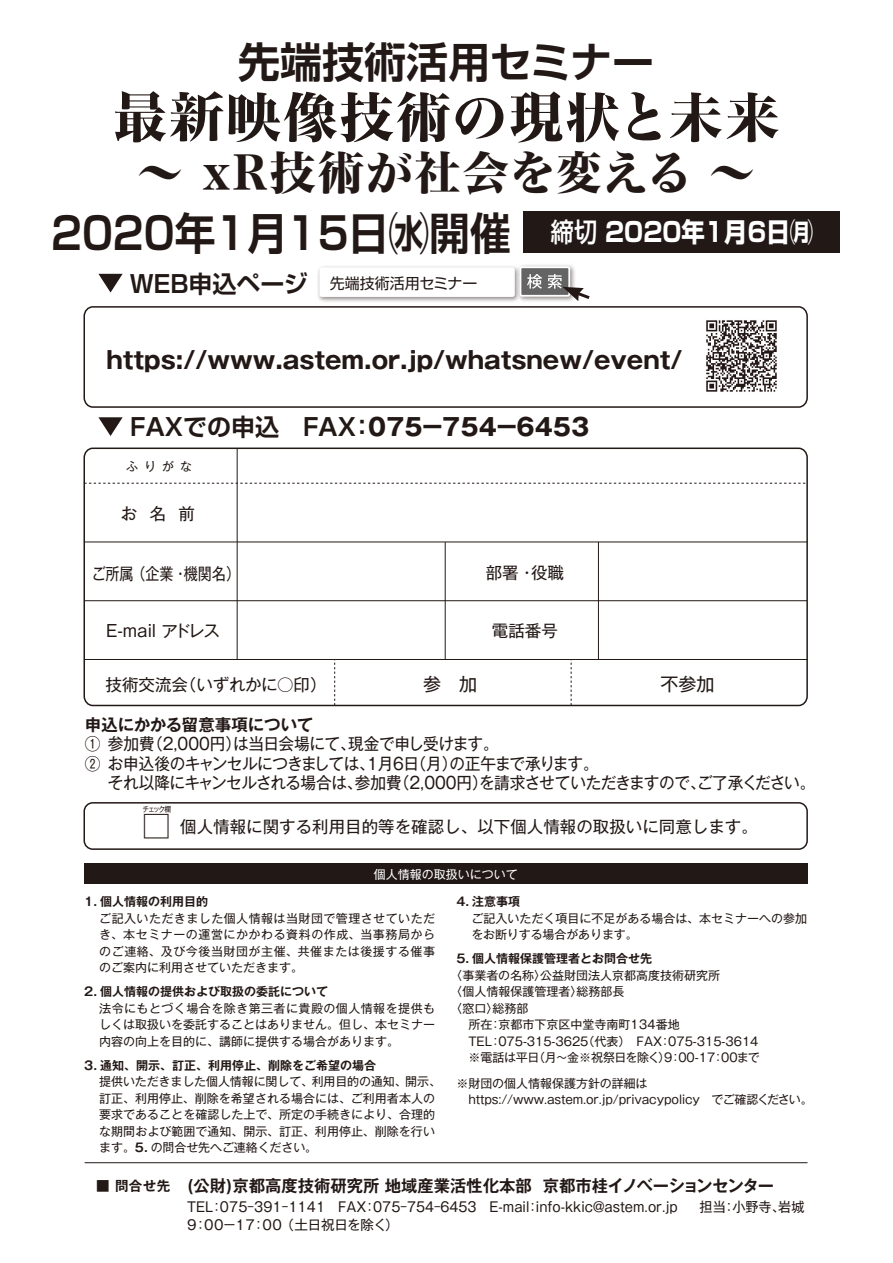
<style>
.page{position:relative;width:893px;height:1263px;background:#fff}
.page>*{position:absolute;margin:0;border:0;box-sizing:border-box;transform-origin:0 0}
.t1{font:54px "Hira Min Std N W8";letter-spacing:.05em;color:#221815}
.t2{font:45.9px "Hira Min Std N W8";letter-spacing:.05em;color:#221815}
.t3{font:700 44.1px "Shin Go Pro De";color:#221815;scale:.92 1}
.t4{font:700 42px "Shin Go Pro De";color:#221815}
.t5{font:700 24px "Gothic MB101 Pro";color:#221815}
.t6{font:700 24px "Shin Go Pro De";color:#221815}
.t7{font:18px "Gothic MB101 Pro";color:#221815}
.t8{font:16.5px "Gothic MB101 Pro";letter-spacing:-.035em;color:#221815;scale:.95 1}
.t9{font:16.5px "Gothic MB101 Pro";letter-spacing:-.01em;color:#221815}
.t10{font:700 16.5px "Gothic MB101 Pro De";color:#221815}
.t11{font:16.5px "Gothic MB101 Pro";letter-spacing:-.01em;color:#221815;scale:.95 1}
.t12{font:16.5px "Gothic MB101 Pro";letter-spacing:-.01em;color:#221815;scale:.85 1}
.t13{font:16.5px "Gothic MB101 Pro";letter-spacing:-.03em;color:#221815}
.t14{font:15px "Shin Go Pro";color:#221815}
.t15{font:13.5px/18px "Gothic MB101 Pro";color:#221815}
.t16{font:12px/16.5px "Gothic MB101 Pro";color:#221815}
.t17{font:700 12px "Gothic MB101 Pro De";color:#221815}
.t18{font:12px "Gothic MB101 Pro";letter-spacing:-.03em;color:#221815}
.t19{font:12px "Gothic MB101 Pro";color:#fff}
.t20{font:7.5px "Gothic MB101 Pro";letter-spacing:-.195em;color:#221815;scale:.9 1}
.s1{font-family:"Shin Go Pro De";font-weight:700;font-size:24px}
.s2{font-family:"Gothic MB101 Pro"}
.s3{font-size:28.5px}
.s4{font-family:"Gothic MB101 Pro De";font-weight:700}
.s5{font-size:13.5px}
</style>
<div class="page">
<div style="left:523px;top:211px;width:316px;height:42px;background:#221815"></div>
<hr style="left:85px;top:1162px;width:722px;height:1px;background:#221815">
<div style="left:84px;top:863px;width:723px;height:20px;background:#221815"></div>
<div style="left:83px;top:802px;width:725px;height:48px;border:2px solid #221815;border-radius:9px"></div>
<hr style="left:598px;top:542px;width:1px;height:117px;background:#221815">
<hr style="left:237px;top:449px;width:1px;height:211px;background:#221815">
<hr style="left:445px;top:542px;width:1px;height:118px;background:#221815">
<svg style="left:86px;top:483px;width:719px;height:1px"></svg>
<hr style="left:84px;top:542px;width:723px;height:1px;background:#221815">
<hr style="left:84px;top:600px;width:723px;height:1px;background:#221815">
<hr style="left:84px;top:659px;width:723px;height:1px;background:#221815">
<svg style="left:571px;top:660px;width:1px;height:41px"></svg>
<svg style="left:334px;top:660px;width:1px;height:41px"></svg>
<img style="left:317px;top:266px;width:198px;height:36px">
<div style="left:320px;top:268px;width:194px;height:28px;background:#fff;border-radius:2px"></div>
<div style="left:319px;top:267px;width:196px;height:30px;border:2px solid #fff;border-radius:2px"></div>
<img style="left:515px;top:265px;width:60px;height:37px">
<div style="left:520px;top:267px;width:49px;height:29px;background:#656464"></div>
<div style="left:520px;top:266px;width:50px;height:31px;border:2px solid #fff"></div>
<svg style="left:527px;top:274px;width:15px;height:15px"></svg>
<svg style="left:548px;top:274px;width:42px;height:27px"></svg>
<div style="left:83px;top:306px;width:725px;height:102px;border:2px solid #221815;border-radius:9px"></div>
<div style="left:83px;top:447px;width:725px;height:259px;border:2px solid #221815;border-radius:9px"></div>
<svg style="left:98px;top:274px;width:25px;height:19px"></svg>
<svg style="left:98px;top:417px;width:25px;height:19px"></svg>
<img style="left:706px;top:320px;width:71px;height:72px">
<h3 class="t4" style="left:238px;top:28px;width:418px">先端技術活用セミナー</h3>
<h1 class="t1" style="left:113px;top:78px;width:668px">最新映像技術の現状と未来</h1>
<h2 class="t2" style="left:137px;top:139px;width:619px">～ xR技術が社会を変える ～</h2>
<h3 class="t3" style="left:51px;top:197px;width:830px">2020年1月15日㈬開催 <sup>締切</sup> <sup>2020年1月6日㈪</sup></h3>
<p class="t14" style="left:130px;top:271px;width:349px"><span class="s1">WEB申込ページ</span> 先端技術活用セミナー</p>
<h3 class="t5" style="left:107px;top:339px;width:577px">https://www.astem.or.jp/whatsnew/event/</h3>
<h3 class="t6" style="left:130px;top:407px;width:461px">FAXでの申込　FAX：<span class="s2">０７５－754－6453</span></h3>
<p class="t16" style="left:126px;top:457px;width:67px">ふりがな</p>
<h3 class="t9" style="left:121px;top:500px;width:75px">お名前</h3>
<h3 class="t12" style="left:92px;top:560px;width:176px">ご所属 （企業・機関名）</h3>
<h3 class="t13" style="left:106px;top:617px;width:115px">E-mail アドレス</h3>
<h3 class="t9" style="left:486px;top:559px;width:80px">部署・役職</h3>
<h3 class="t9" style="left:492px;top:616px;width:67px">電話番号</h3>
<h3 class="t9" style="left:106px;top:671px;width:222px">技術交流会（いずれかに○印）</h3>
<h3 class="t7" style="left:423px;top:669px;width:55px">参　加</h3>
<h3 class="t7" style="left:660px;top:669px;width:55px">不参加</h3>
<h3 class="t10" style="left:85px;top:711px;width:230px">申込にかかる留意事項について</h3>
<h3 class="t11" style="left:85px;top:730px;width:437px">① 参加費（2,000円）は当日会場にて、現金で申し受けます。</h3>
<h3 class="t8" style="left:85px;top:750px;width:542px">② お申込後のキャンセルにつきましては、1月6日（月）の正午まで承ります。</h3>
<h3 class="t8" style="left:108px;top:769px;width:746px">それ以降にキャンセルされる場合は、参加費（2,000円）を請求させていただきますので、ご了承ください。</h3>
<p class="t20" style="left:143px;top:803px;width:33px">チェック欄</p>
<h3 class="t9" style="left:142px;top:813px;width:617px"><span class="s3">□</span> 個人情報に関する利用目的等を確認し、以下個人情報の取扱いに同意します。</h3>
<p class="t19" style="left:374px;top:864px;width:145px">個人情報の取扱いについて</p>
<p class="t17" style="left:84px;top:892px;width:125px">1. 個人情報の利用目的</p>
<p class="t16" style="left:99px;top:908px;width:337px;text-align:justify">ご記入いただきました個人情報は当財団で管理させていただき、本セミナーの運営にかかわる資料の作成、当事務局からのご連絡、及び今後当財団が主催、共催または後援する催事のご案内に利用させていただきます。</p>
<p class="t17" style="left:84px;top:982px;width:245px">2. 個人情報の提供および取扱の委託について</p>
<p class="t16" style="left:99px;top:998px;width:337px;text-align:justify">法令にもとづく場合を除き第三者に貴殿の個人情報を提供もしくは取扱いを委託することはありません。但し、本セミナー内容の向上を目的に、講師に提供する場合があります。</p>
<p class="t17" style="left:84px;top:1055px;width:293px">3. 通知、開示、訂正、利用停止、削除をご希望の場合</p>
<p class="t16" style="left:99px;top:1072px;width:343px">提供いただきました個人情報に関して、利用目的の通知、開示、訂正、利用停止、削除を希望される場合には、ご利用者本人の要求であることを確認した上で、所定の手続きにより、合理的な期間および範囲で通知、開示、訂正、利用停止、削除を行います。<span class="s4">5.</span> の問合せ先へご連絡ください。</p>
<p class="t17" style="left:456px;top:892px;width:65px">4. 注意事項</p>
<p class="t16" style="left:471px;top:908px;width:337px">ご記入いただく項目に不足がある場合は、本セミナーへの参加をお断りする場合があります。</p>
<p class="t17" style="left:456px;top:949px;width:197px">5. 個人情報保護管理者とお問合せ先</p>
<p class="t16" style="left:450px;top:965px;width:271px">〈事業者の名称〉公益財団法人京都高度技術研究所</p>
<p class="t16" style="left:450px;top:982px;width:175px">〈個人情報保護管理者〉総務部長</p>
<p class="t16" style="left:450px;top:998px;width:79px">〈窓口〉総務部</p>
<p class="t16" style="left:456px;top:1015px;width:225px">　所在：京都市下京区中堂寺南町１３４番地</p>
<p class="t16" style="left:456px;top:1031px;width:304px">　TEL：075-315-3625（代表）　FAX：075-315-3614</p>
<p class="t18" style="left:456px;top:1048px;width:305px">　※電話は平日（月～金※祝祭日を除く）9：00-17：00まで</p>
<p class="t16" style="left:468px;top:1073px;width:346px;text-indent:-12px">※財団の個人情報保護方針の詳細はhttps://www.astem.or.jp/privacypolicy　でご確認ください。</p>
<h3 class="t10" style="left:96px;top:1172px;width:679px"><span class="s5">■ 問合せ先</span> (公財)京都高度技術研究所 地域産業活性化本部 京都市桂イノベーションセンター</h3>
<p class="t15" style="left:185px;top:1196px;width:621px">TEL：０７５‒３９１‒１１４１　FAX：０７５‒754‒6453　E-mail：info-kkic@astem.or.jp 　 担当：小野寺、岩城<br>９：００－１７：００ （土日祝日を除く）</p>
</div>
